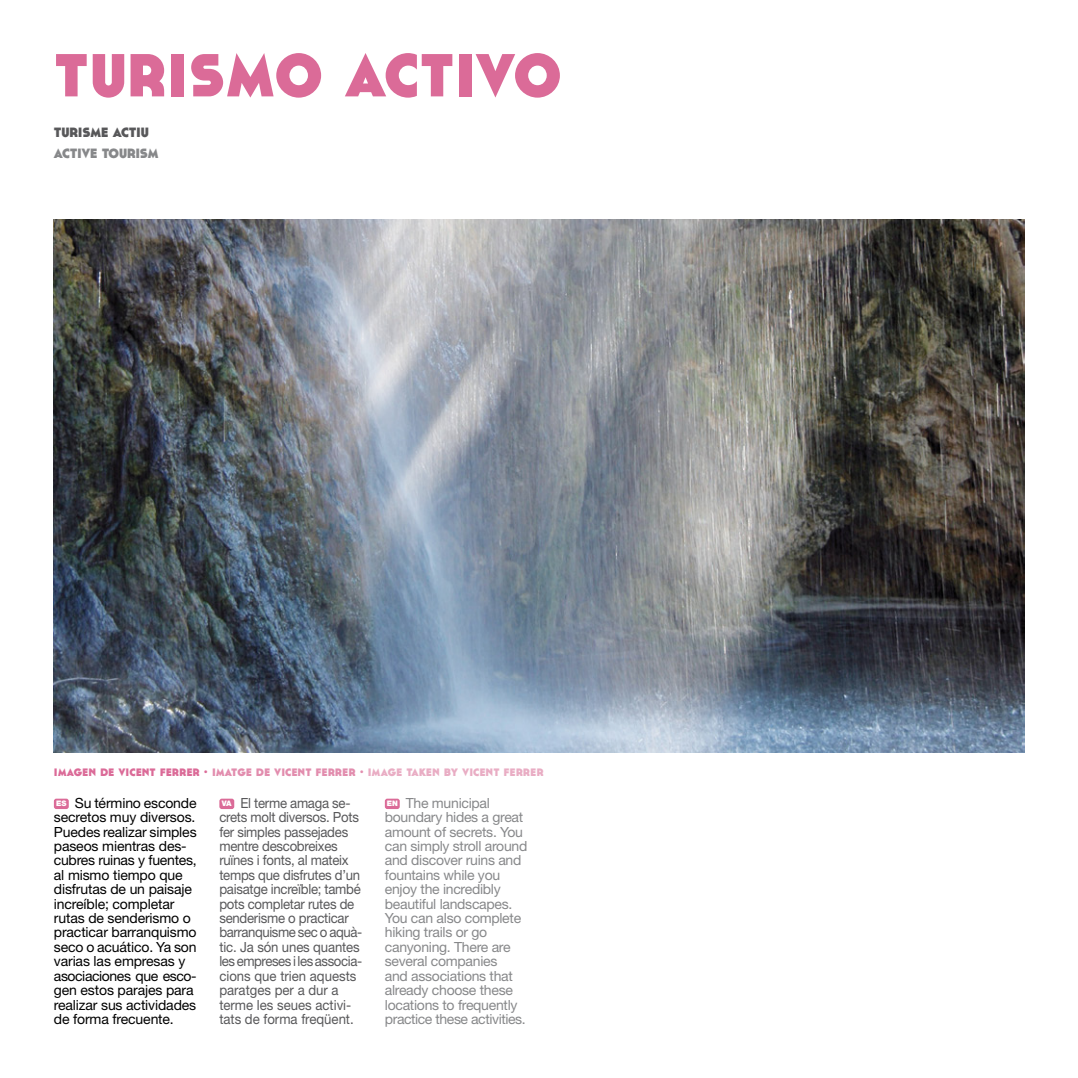
<style>
.page{position:relative;width:1078px;height:1078px;background:#fff}
.page>*{position:absolute;margin:0;border:0;box-sizing:border-box;transform-origin:0 0}
.t1{font:700 90px "Cassannet";color:#db6b98}
.t2{font:700 20px "Cassannet";letter-spacing:-.02em;color:#87888a}
.t3{font:700 20px "Cassannet";letter-spacing:-.02em;color:#58585a}
.t4{font:700 16px "Cassannet";color:#e9adc4}
.t5{font:14px/14.4px "Helvetica Neue LT Std";letter-spacing:-.02em;color:#58585a;scale:.94 1}
.t6{font:14px/14.4px "Helvetica Neue LT Std";letter-spacing:-.01em;color:#000}
.t7{font:14px/14.4px "Helvetica Neue LT Std";letter-spacing:-.02em;color:#87888a}
.t8{font:900 7.6px "Helvetica Neue LT Std";color:#fff}
.s1{color:#db6b98}
.s2{color:#e28dae}
</style>
<div class="page">
<img style="left:54px;top:219px;width:969px;height:533px">
<div style="left:54px;top:798px;width:15px;height:10px;background:#db6b98;border-radius:2px"></div>
<div style="left:219px;top:798px;width:15px;height:10px;background:#db6b98;border-radius:2px"></div>
<div style="left:385px;top:798px;width:14px;height:10px;background:#db6b98;border-radius:2px"></div>
<h1 class="t1" style="left:54px;top:11px;width:508px">turismo activo</h1>
<h2 class="t3" style="left:54px;top:118px;width:97px">turisme actiu</h2>
<h2 class="t2" style="left:54px;top:139px;width:107px">active tourism</h2>
<p class="t4" style="left:54px;top:760px;width:491px"><span class="s1">imagen de vicent ferrer ·</span> <span class="s2">imatge de vicent ferrer ·</span> image taken by vicent ferrer</p>
<p class="t6" style="left:54px;top:795px;width:144px;text-indent:21px">Su término esconde secretos muy diversos.<br>Puedes realizar simples paseos mientras des&shy;cubres ruinas y fuentes, al mismo tiempo que disfrutas de un paisaje increíble; completar rutas de senderismo o practicar barranquismo seco o acuático. Ya son varias las empresas y asociaciones que esco&shy;gen estos parajes para realizar sus actividades de forma frecuente.</p>
<p class="t5" style="left:219px;top:795px;width:153px;text-indent:21px">El terme amaga se&shy;crets molt diversos. Pots fer simples passejades mentre descobreixes ruïnes i fonts, al mateix temps que disfrutes d’un paisatge increïble; també pots completar rutes de senderisme o practicar barranquisme sec o aquà&shy;tic. Ja són unes quantes les empreses i les associa&shy;cions que trien aquests paratges per a dur a terme les seues activi&shy;tats de forma freqüent.</p>
<p class="t7" style="left:385px;top:795px;width:144px;text-indent:21px">The municipal boundary hides a great amount of secrets. You can simply stroll around and discover ruins and fountains while you enjoy the incredibly beautiful landscapes.<br>You can also complete hiking trails or go canyoning. There are several companies<br>and associations that already choose these locations to frequently practice these activities.</p>
<p class="t8" style="left:56px;top:799px;width:12px">ES</p>
<p class="t8" style="left:222px;top:799px;width:11px">VA</p>
<p class="t8" style="left:386px;top:799px;width:13px">EN</p>
</div>
